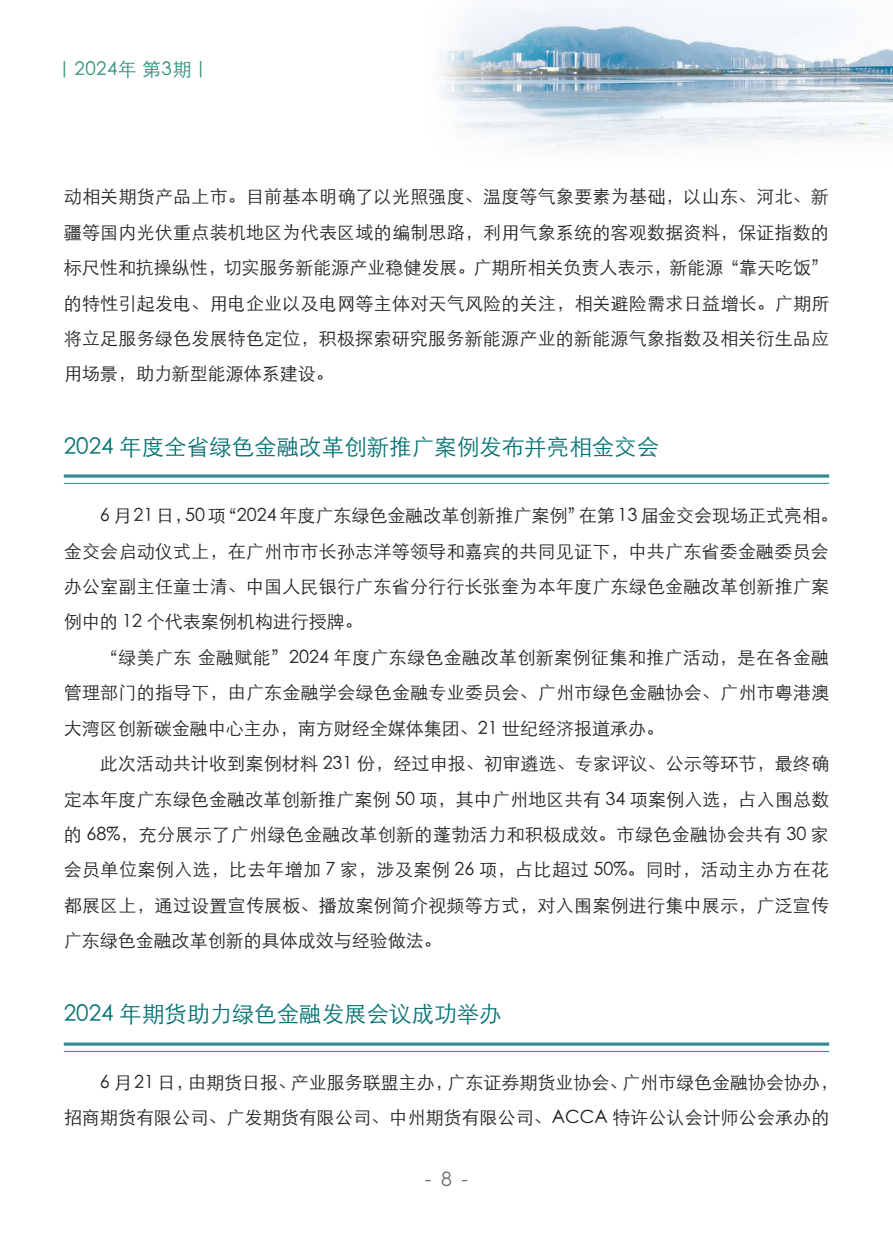
<style>
.page{position:relative;width:893px;height:1234px;background:#fff}
.page>*{position:absolute;margin:0;border:0;box-sizing:border-box;transform-origin:0 0}
.t1{font:300 22.5px "ST Heiti SC";color:#017072}
.t2{font:300 19.5px "ST Heiti SC";color:#6c6d70}
.t3{font:300 18.75px "ST Heiti SC";letter-spacing:.025em;color:#2f8d7c}
.t4{font:300 18px/35.4px "ST Heiti SC";letter-spacing:.005em;color:#231f20;text-align:justify}
</style>
<div class="page">
<img style="left:438px;top:2px;width:455px;height:146px">
<hr style="left:64px;top:474px;width:765px;height:3px;background:#017072">
<hr style="left:64px;top:482px;width:765px;height:2px;background:#017072">
<hr style="left:64px;top:1042px;width:765px;height:3px;background:#017072">
<hr style="left:64px;top:1050px;width:765px;height:1px;background:#017072">
<p class="t3" style="left:55px;top:53px;width:157px">｜2024年 第3期｜</p>
<p class="t4" style="left:64px;top:177px;width:767px">动相关期货产品上市。目前基本明确了以光照强度、温度等气象要素为基础，以山东、河北、新疆等国内光伏重点装机地区为代表区域的编制思路，利用气象系统的客观数据资料，保证指数的标尺性和抗操纵性，切实服务新能源产业稳健发展。广期所相关负责人表示，新能源“靠天吃饭”的特性引起发电、用电企业以及电网等主体对天气风险的关注，相关避险需求日益增长。广期所将立足服务绿色发展特色定位，积极探索研究服务新能源产业的新能源气象指数及相关衍生品应用场景，助力新型能源体系建设。</p>
<p class="t1" style="left:64px;top:427px;width:597px">2024 年度全省绿色金融改革创新推广案例发布并亮相金交会</p>
<p class="t4" style="left:64px;top:496px;width:776px;text-align:left;text-indent:36px">6月 21日，50项“2024年度广东绿色金融改革创新推广案例”在第 13届金交会现场正式亮相。金交会启动仪式上，在广州市市长孙志洋等领导和嘉宾的共同见证下，中共广东省委金融委员会办公室副主任童士清、中国人民银行广东省分行行长张奎为本年度广东绿色金融改革创新推广案例中的 12 个代表案例机构进行授牌。</p>
<p class="t4" style="left:64px;top:637px;width:767px;text-indent:36px">“绿美广东金融赋能”2024 年度广东绿色金融改革创新案例征集和推广活动，是在各金融管理部门的指导下，由广东金融学会绿色金融专业委员会、广州市绿色金融协会、广州市粤港澳大湾区创新碳金融中心主办，南方财经全媒体集团、21 世纪经济报道承办。</p>
<p class="t4" style="left:64px;top:743px;width:767px;text-indent:36px">此次活动共计收到案例材料 231 份，经过申报、初审遴选、专家评议、公示等环节，最终确定本年度广东绿色金融改革创新推广案例 50 项，其中广州地区共有 34 项案例入选，占入围总数的 68%，充分展示了广州绿色金融改革创新的蓬勃活力和积极成效。市绿色金融协会共有 30 家会员单位案例入选，比去年增加 7 家，涉及案例 26 项，占比超过 50%。同时，活动主办方在花都展区上，通过设置宣传展板、播放案例简介视频等方式，对入围案例进行集中展示，广泛宣传广东绿色金融改革创新的具体成效与经验做法。</p>
<p class="t1" style="left:64px;top:994px;width:439px">2024 年期货助力绿色金融发展会议成功举办</p>
<p class="t4" style="left:64px;top:1062px;width:776px;text-indent:36px">6 月 21 日，由期货日报、产业服务联盟主办，广东证券期货业协会、广州市绿色金融协会协办，招商期货有限公司、广发期货有限公司、中州期货有限公司、ACCA 特许公认会计师公会承办的</p>
<p class="t2" style="left:425px;top:1162px;width:45px">- 8 -</p>
</div>
